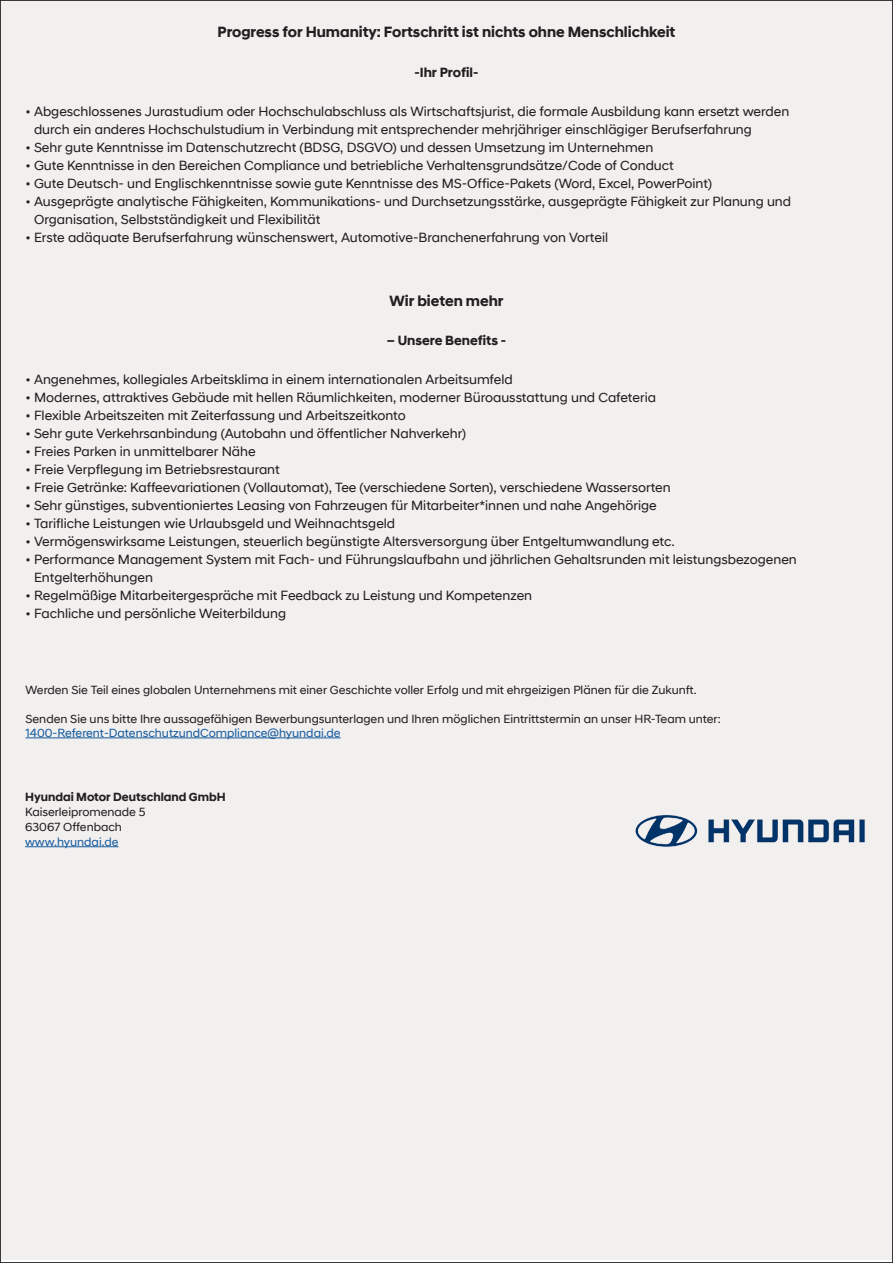
<style>
.page{position:relative;width:893px;height:1263px;background:#fff}
.page>*{position:absolute;margin:0;border:0;box-sizing:border-box;transform-origin:0 0}
.Aufzählung{font:700 15px "Hyundai Sans Head Office";color:#231f20}
.t1{font:13.5px/18px "Hyundai Sans Head Office";color:#231f20}
.Aufzählung-2{font:700 13.5px "Hyundai Sans Head Office";color:#231f20}
.Text{font:12px/14.4px "Hyundai Sans Head Office";color:#231f20}
.t2{font:700 12px "Hyundai Sans Head Office";color:#231f20}
.t3{font:12px "Hyundai Sans Head Office";color:#175d9e}
.s1{color:#175d9e}
</style>
<div class="page">
<div style="left:0;top:0;width:893px;height:1260px;background:#f2efef"></div>
<hr style="left:26px;top:737px;width:315px;height:1px;background:#175d9e">
<img style="left:635px;top:815px;width:230px;height:32px">
<hr style="left:25px;top:846px;width:94px;height:1px;background:#175d9e">
<p class="Aufzählung" style="left:218px;top:23px;width:459px">Progress for Humanity: Fortschritt ist nichts ohne Menschlichkeit</p>
<p class="Aufzählung-2" style="left:414px;top:65px;width:65px">-Ihr Profil-</p>
<p class="t1" style="left:34px;top:103px;width:757px;text-indent:-9px">• Abgeschlossenes Jurastudium oder Hochschulabschluss als Wirtschaftsjurist, die formale Ausbildung kann ersetzt werden durch ein anderes Hochschulstudium in Verbindung mit entsprechender mehrjähriger einschlägiger Berufserfahrung</p>
<p class="t1" style="left:26px;top:139px;width:629px">• Sehr gute Kenntnisse im Datenschutzrecht (BDSG, DSGVO) und dessen Umsetzung im Unternehmen</p>
<p class="t1" style="left:26px;top:157px;width:650px">• Gute Kenntnisse in den Bereichen Compliance und betriebliche Verhaltensgrundsätze/Code of Conduct</p>
<p class="t1" style="left:26px;top:175px;width:688px">• Gute Deutsch- und Englischkenntnisse sowie gute Kenntnisse des MS-Office-Pakets (Word, Excel, PowerPoint)</p>
<p class="t1" style="left:34px;top:193px;width:759px;text-indent:-9px">• Ausgeprägte analytische Fähigkeiten, Kommunikations- und Durchsetzungsstärke, ausgeprägte Fähigkeit zur Planung und<br>Organisation, Selbstständigkeit und Flexibilität</p>
<p class="t1" style="left:26px;top:229px;width:584px">• Erste adäquate Berufserfahrung wünschenswert, Automotive-Branchenerfahrung von Vorteil</p>
<p class="Aufzählung" style="left:390px;top:292px;width:115px">Wir bieten mehr</p>
<p class="Aufzählung-2" style="left:387px;top:332px;width:121px">– Unsere Benefits -</p>
<p class="t1" style="left:26px;top:370px;width:489px">• Angenehmes, kollegiales Arbeitsklima in einem internationalen Arbeitsumfeld</p>
<p class="t1" style="left:26px;top:388px;width:632px">• Modernes, attraktives Gebäude mit hellen Räumlichkeiten, moderner Büroausstattung und Cafeteria</p>
<p class="t1" style="left:26px;top:406px;width:382px">• Flexible Arbeitszeiten mit Zeiterfassung und Arbeitszeitkonto</p>
<p class="t1" style="left:26px;top:424px;width:442px">• Sehr gute Verkehrsanbindung (Autobahn und öffentlicher Nahverkehr)</p>
<p class="t1" style="left:26px;top:442px;width:232px">• Freies Parken in unmittelbarer Nähe</p>
<p class="t1" style="left:26px;top:460px;width:256px">• Freie Verpflegung im Betriebsrestaurant</p>
<p class="t1" style="left:26px;top:478px;width:647px">• Freie Getränke: Kaffeevariationen (Vollautomat), Tee (verschiedene Sorten), verschiedene Wassersorten</p>
<p class="t1" style="left:26px;top:496px;width:633px">• Sehr günstiges, subventioniertes Leasing von Fahrzeugen für Mitarbeiter*innen und nahe Angehörige</p>
<p class="t1" style="left:26px;top:514px;width:371px">• Tarifliche Leistungen wie Urlaubsgeld und Weihnachtsgeld</p>
<p class="t1" style="left:26px;top:532px;width:651px">• Vermögenswirksame Leistungen, steuerlich begünstigte Altersversorgung über Entgeltumwandlung etc.</p>
<p class="t1" style="left:34px;top:550px;width:764px;text-indent:-9px">• Performance Management System mit Fach- und Führungslaufbahn und jährlichen Gehaltsrunden mit leistungsbezogenen<br>Entgelterhöhungen</p>
<p class="t1" style="left:26px;top:586px;width:508px">• Regelmäßige Mitarbeitergespräche mit Feedback zu Leistung und Kompetenzen</p>
<p class="t1" style="left:26px;top:604px;width:262px">• Fachliche und persönliche Weiterbildung</p>
<p class="Text" style="left:26px;top:682px;width:673px">Werden Sie Teil eines globalen Unternehmens mit einer Geschichte voller Erfolg und mit ehrgeizigen Plänen für die Zukunft.</p>
<p class="Text" style="left:26px;top:711px;width:697px">Senden Sie uns bitte Ihre aussagefähigen Bewerbungsunterlagen und Ihren möglichen Eintrittstermin an unser HR-Team unter:<br><span class="s1">1400-Referent-DatenschutzundCompliance@hyundai.de</span></p>
<p class="t2" style="left:25px;top:790px;width:202px">Hyundai Motor Deutschland GmbH</p>
<p class="Text" style="left:25px;top:805px;width:122px">Kaiserleipromenade 5</p>
<p class="Text" style="left:25px;top:820px;width:98px">63067 Offenbach</p>
<p class="t3" style="left:25px;top:835px;width:95px">www.hyundai.de</p>
</div>
